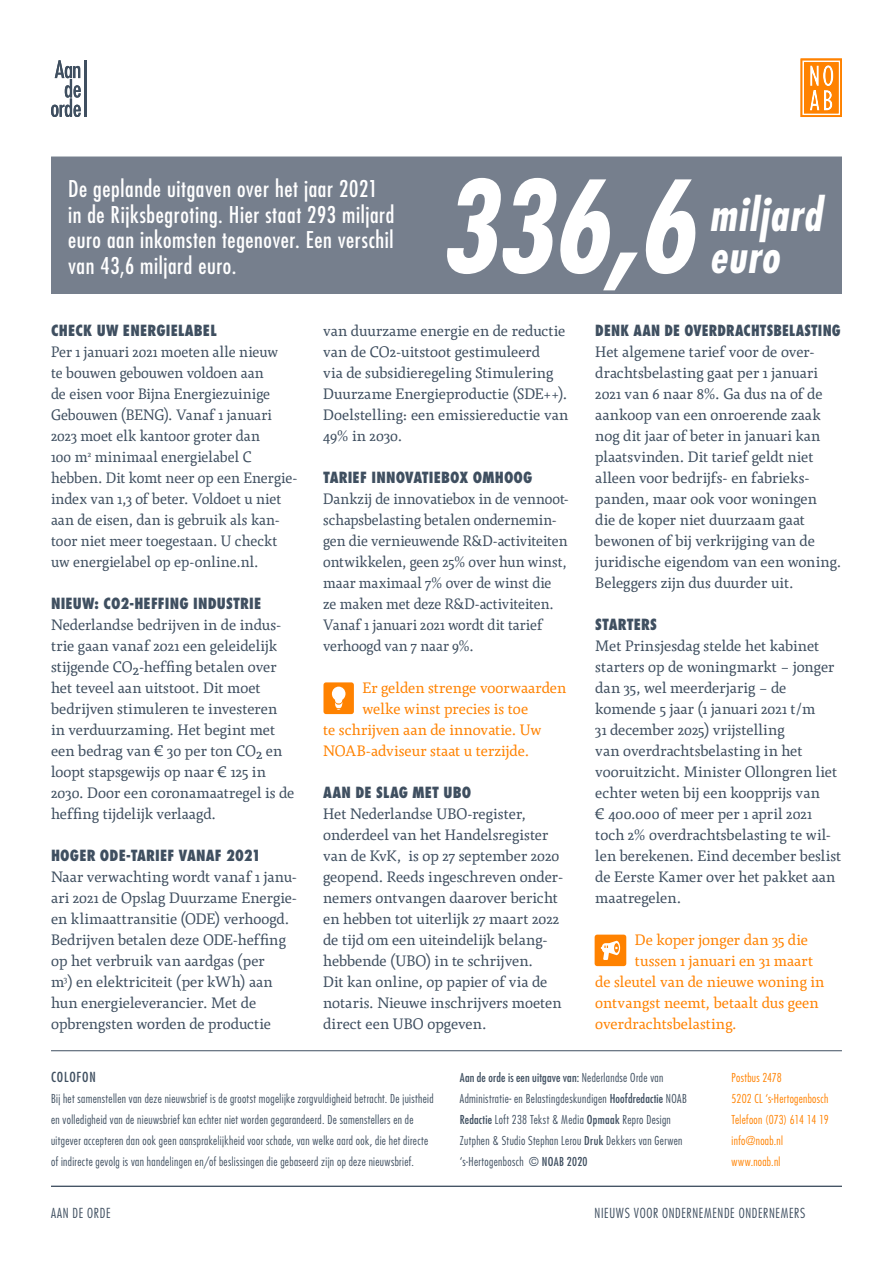
<style>
.page{position:relative;width:893px;height:1263px;background:#fff}
.page>*{position:absolute;margin:0;border:0;box-sizing:border-box;transform-origin:0 0}
.t1{font:italic 700 condensed 123.6px "Futura Std";color:#fff;scale:.93 1}
.t2{font:italic 700 condensed 45px/42px "Futura Std";letter-spacing:.035em;color:#fff;scale:.93 1}
.t3{font:condensed 22.5px/25.5px "Futura Std";letter-spacing:.025em;color:#fff}
.Agendaplat-3-kolom{font:15px/21px "Agendatype";letter-spacing:.005em;color:#3f4f60}
.Agendaplat-3-kolom-2{font:15px/21px "Agendatype";letter-spacing:.005em;color:#3f4f60;scale:.96 1}
.Agendaplat-3-kolom-3{font:15px "Agendatype";letter-spacing:.005em;color:#ff8200}
._3-kolom-tussenkopje{font:800 condensed 15px "Futura Std";letter-spacing:.01em;color:#3f4f60}
._3-kolom-tussenkopje-2{font:800 condensed 15px "Futura Std";letter-spacing:.01em;color:#3f4f60;scale:.93 1}
.t4{font:300 condensed 13.5px "Futura Std";letter-spacing:.05em;color:#3f4f60}
.t5{font:condensed 13.5px "Futura Std";letter-spacing:.06em;color:#3f4f60}
.t6{font:300 condensed 12px/21px "Futura Std";letter-spacing:.03em;color:#3f4f60}
.t7{font:300 condensed 12px/21px "Futura Std";letter-spacing:.025em;color:#ff8200}
.t8{font:condensed 12px "Futura Std";letter-spacing:.015em;color:#3f4f60}
.s1{font-weight:300}
.s2{font-weight:400}
</style>
<div class="page">
<hr style="left:51px;top:157px;width:791px;height:1px;background:#3f4f60">
<svg style="left:800px;top:59px;width:42px;height:58px"></svg>
<svg style="left:51px;top:60px;width:30px;height:57px"></svg>
<hr style="left:84px;top:60px;width:2px;height:57px;background:#3f4f60">
<div style="left:51px;top:158px;width:791px;height:136px;background:#767f8d"></div>
<hr style="left:51px;top:1186px;width:791px;height:1px;background:#3f4f60">
<hr style="left:51px;top:1050px;width:791px;height:1px;background:#3f4f60">
<svg style="left:323px;top:682px;width:31px;height:32px"></svg>
<svg style="left:595px;top:935px;width:31px;height:31px"></svg>
<p class="t3" style="left:68px;top:176px;width:328px">De geplande uitgaven over het jaar 2021 in de Rijksbegroting. Hier staat 293 miljard euro aan inkomsten tegenover. Een verschil van 43,6 miljard euro.</p>
<p class="t1" style="left:440px;top:150px;width:275px">336,6</p>
<p class="t2" style="left:709px;top:194px;width:122px">miljard euro</p>
<p class="_3-kolom-tussenkopje" style="left:51px;top:321px;width:167px">CHECK UW ENERGIELABEL</p>
<p class="Agendaplat-3-kolom" style="left:51px;top:341px;width:248px">Per 1 januari 2021 moeten alle nieuw<br>te bouwen gebouwen voldoen aan<br>de eisen voor Bijna Energiezuinige Gebouwen (BENG). Vanaf 1 januari 2023 moet elk kantoor groter dan<br>100 m<sup>2</sup> minimaal energielabel C hebben. Dit komt neer op een Energie&shy;index van 1,3 of beter. Voldoet u niet aan de eisen, dan is gebruik als kan&shy;toor niet meer toegestaan. U checkt uw energielabel op ep-online.nl.</p>
<p class="_3-kolom-tussenkopje" style="left:51px;top:594px;width:212px">NIEUW: CO2-HEFFING INDUSTRIE</p>
<p class="Agendaplat-3-kolom" style="left:51px;top:614px;width:245px">Nederlandse bedrijven in de indus&shy;trie gaan vanaf 2021 een geleidelijk stijgende CO2-heffing betalen over het teveel aan uitstoot. Dit moet bedrijven stimuleren te investeren in verduurzaming. Het begint met een bedrag van € 30 per ton CO2 en loopt stapsgewijs op naar € 125 in 2030. Door een coronamaatregel is de heffing tijdelijk verlaagd.</p>
<p class="_3-kolom-tussenkopje" style="left:51px;top:846px;width:211px">HOGER ODE-TARIEF VANAF 2021</p>
<p class="Agendaplat-3-kolom" style="left:51px;top:866px;width:248px">Naar verwachting wordt vanaf 1 janu&shy;ari 2021 de Opslag Duurzame Energie&shy;en klimaattransitie (ODE) verhoogd.<br>Bedrijven betalen deze ODE-heffing op het verbruik van aardgas (per<br>m<sup>3</sup>) en elektriciteit (per kWh) aan hun energieleverancier. Met de opbrengsten worden de productie</p>
<p class="Agendaplat-3-kolom" style="left:323px;top:320px;width:247px">van duurzame energie en de reductie van de CO2-uitstoot gestimuleerd<br>via de subsidieregeling Stimulering<br>Duurzame Energieproductie (SDE++).<br>Doelstelling: een emissiereductie van<br>49% in 2030.</p>
<p class="_3-kolom-tussenkopje" style="left:323px;top:468px;width:211px">TARIEF INNOVATIEBOX OMHOOG</p>
<p class="Agendaplat-3-kolom-2" style="left:323px;top:488px;width:258px">Dankzij de innovatiebox in de vennoot&shy;schapsbelasting betalen ondernemin&shy;gen die vernieuwende R&amp;D-activiteiten ontwikkelen, geen 25% over hun winst, maar maximaal 7% over de winst die<br>ze maken met deze R&amp;D-activiteiten.<br>Vanaf 1 januari 2021 wordt dit tarief verhoogd van 7 naar 9%.</p>
<p class="Agendaplat-3-kolom-3" style="left:362px;top:678px;width:205px">Er gelden strenge voorwaarden</p>
<p class="Agendaplat-3-kolom-3" style="left:362px;top:699px;width:167px">welke winst precies is toe</p>
<p class="Agendaplat-3-kolom-3" style="left:323px;top:720px;width:220px">te schrijven aan de innovatie. Uw</p>
<p class="Agendaplat-3-kolom-3" style="left:323px;top:741px;width:207px">NOAB-adviseur staat u terzijde.</p>
<p class="_3-kolom-tussenkopje" style="left:323px;top:783px;width:150px">AAN DE SLAG MET UBO</p>
<p class="Agendaplat-3-kolom" style="left:323px;top:803px;width:242px">Het Nederlandse UBO-register, onderdeel van het Handelsregister van de KvK, is op 27 september 2020 geopend. Reeds ingeschreven onder&shy;nemers ontvangen daarover bericht en hebben tot uiterlijk 27 maart 2022 de tijd om een uiteindelijk belang&shy;hebbende (UBO) in te schrijven.<br>Dit kan online, op papier of via de notaris. Nieuwe inschrijvers moeten direct een UBO opgeven.</p>
<p class="_3-kolom-tussenkopje-2" style="left:595px;top:321px;width:265px">DENK AAN DE OVERDRACHTSBELASTING</p>
<p class="Agendaplat-3-kolom" style="left:595px;top:341px;width:247px">Het algemene tarief voor de over&shy;drachtsbelasting gaat per 1 januari 2021 van 6 naar 8%. Ga dus na of de aankoop van een onroerende zaak nog dit jaar of beter in januari kan plaatsvinden. Dit tarief geldt niet alleen voor bedrijfs- en fabrieks&shy;panden, maar ook voor woningen<br>die de koper niet duurzaam gaat bewonen of bij verkrijging van de juridische eigendom van een woning.</p>
<p class="Agendaplat-3-kolom" style="left:595px;top:572px;width:200px">Beleggers zijn dus duurder uit.</p>
<p class="_3-kolom-tussenkopje" style="left:595px;top:615px;width:63px">STARTERS</p>
<p class="Agendaplat-3-kolom" style="left:595px;top:635px;width:248px">Met Prinsjesdag stelde het kabinet starters op de woningmarkt – jonger dan 35, wel meerderjarig – de komende 5 jaar (1 januari 2021 t/m<br>31 december 2025) vrijstelling<br>van overdrachtsbelasting in het vooruitzicht. Minister Ollongren liet echter weten bij een koopprijs van<br>€ 400.000 of meer per 1 april 2021 toch 2% overdrachtsbelasting te wil&shy;len berekenen. Eind december beslist de Eerste Kamer over het pakket aan maatregelen.</p>
<p class="Agendaplat-3-kolom-3" style="left:635px;top:930px;width:175px">De koper jonger dan 35 die</p>
<p class="Agendaplat-3-kolom-3" style="left:635px;top:951px;width:180px">tussen 1 januari en 31 maart</p>
<p class="Agendaplat-3-kolom-3" style="left:595px;top:972px;width:230px">de sleutel van de nieuwe woning in</p>
<p class="Agendaplat-3-kolom-3" style="left:595px;top:993px;width:225px">ontvangst neemt, betaalt dus geen</p>
<p class="Agendaplat-3-kolom-3" style="left:595px;top:1014px;width:143px">overdrachtsbelasting.</p>
<p class="t5" style="left:51px;top:1068px;width:46px">COLOFON</p>
<p class="t6" style="left:51px;top:1088px;width:384px">Bij het samenstellen van deze nieuwsbrief is de grootst mogelijke zorgvuldigheid betracht. De juistheid en volledigheid van de nieuwsbrief kan echter niet worden gegarandeerd. De samenstellers en de uitgever accepteren dan ook geen aansprakelijkheid voor schade, van welke aard ook, die het directe of indirecte gevolg is van handelingen en/of beslissingen die gebaseerd zijn op deze nieuwsbrief.</p>
<p class="t8" style="left:460px;top:1070px;width:205px">Aan de orde is een uitgave van: <span class="s1">Nederlandse Orde van</span></p>
<p class="t6" style="left:460px;top:1088px;width:228px">Administratie- en Belastingdeskundigen <span class="s2">Hoofdredactie</span> NOAB</p>
<p class="t6" style="left:460px;top:1109px;width:224px"><span class="s2">Redactie</span> Loft 238 Tekst &amp; Media <span class="s2">Opmaak</span> Repro Design<br>Zutphen &amp; Studio Stephan Lerou <span class="s2">Druk</span> Dekkers van Gerwen ‘s-Hertogenbosch <span class="s2">© NOAB 2020</span></p>
<p class="t7" style="left:732px;top:1067px;width:99px">Postbus 2478<br>5202 CL ‘s-Hertogenbosch<br>Telefoon (073) 614 14 19 info@noab.nl</p>
<p class="t7" style="left:732px;top:1151px;width:50px">www.noab.nl</p>
<p class="t4" style="left:51px;top:1205px;width:61px">AAN DE ORDE</p>
<p class="t4" style="left:595px;top:1205px;width:212px">NIEUWS VOOR ONDERNEMENDE ONDERNEMERS</p>
</div>
